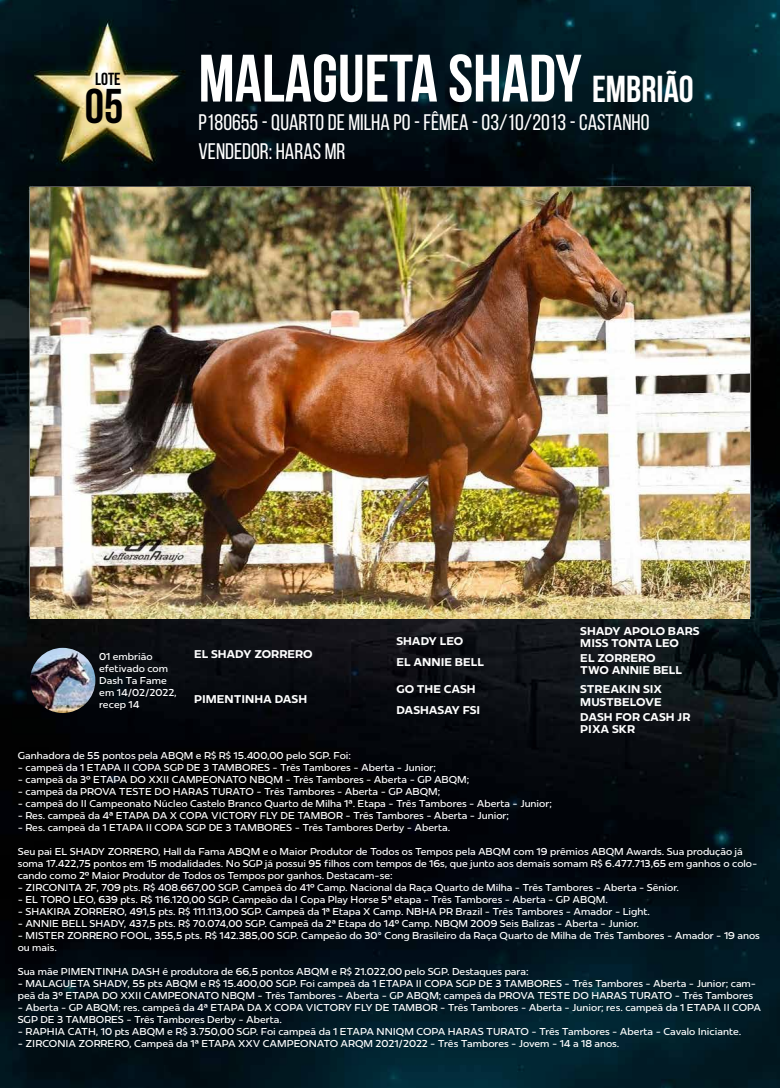
<style>
.page{position:relative;width:780px;height:1088px;background:#fff}
.page>*{position:absolute;margin:0;border:0;box-sizing:border-box;transform-origin:0 0}
.t1{font:700 66.88px "Bebas Neue";color:#fff}
.t2{font:700 48.75px "Bebas Neue";color:#000}
.t3{font:22.5px/28.4px "Bebas Neue";color:#fff}
.t4{font:700 17.5px "Bebas Neue";color:#000}
.t5{font:700 11.25px/20.9px "Redonda";color:#fff}
.t6{font:10px/12px "Redonda";color:#fff}
.s1{font-size:37.5px}
</style>
<div class="page">
<img style="left:0;top:0;width:780px;height:1088px">
<img style="left:30px;top:188px;width:719px;height:430px">
<img style="left:30px;top:648px;width:65px;height:65px;border-radius:33px">
<h3 class="t4" style="left:95px;top:69px;width:27px">LOTE</h3>
<h2 class="t2" style="left:85px;top:79px;width:40px">05</h2>
<h1 class="t1" style="left:198px;top:42px;width:496px">MALAGUETA SHADY <span class="s1">EMBRIÃO</span></h1>
<h3 class="t3" style="left:198px;top:108px;width:452px">P180655 - QUARTO DE MILHA PO - FÊMEA - 03/10/2013 - CASTANHO<br>VENDEDOR: HARAS MR</h3>
<p class="t6" style="left:99px;top:650px;width:79px">01 embrião efetivado com<br>Dash Ta Fame em 14/02/2022, recep 14</p>
<p class="t5" style="left:194px;top:644px;width:120px">EL SHADY ZORRERO</p>
<p class="t5" style="left:194px;top:688px;width:115px">PIMENTINHA DASH</p>
<p class="t5" style="left:396px;top:631px;width:68px">SHADY LEO</p>
<p class="t5" style="left:396px;top:652px;width:89px">EL ANNIE BELL</p>
<p class="t5" style="left:396px;top:678px;width:85px">GO THE CASH<br>DASHASAY FSI</p>
<p class="t5" style="left:580px;top:620px;width:121px">SHADY APOLO BARS</p>
<p class="t5" style="left:580px;top:632px;width:100px">MISS TONTA LEO</p>
<p class="t5" style="left:580px;top:648px;width:77px">EL ZORRERO</p>
<p class="t5" style="left:580px;top:660px;width:103px">TWO ANNIE BELL</p>
<p class="t5" style="left:580px;top:678px;width:83px">STREAKIN SIX</p>
<p class="t5" style="left:580px;top:691px;width:83px">MUSTBELOVE</p>
<p class="t5" style="left:580px;top:707px;width:112px">DASH FOR CASH JR</p>
<p class="t5" style="left:580px;top:718px;width:56px">PIXA SKR</p>
<p class="t6" style="left:18px;top:749px;width:335px">Ganhadora de 55 pontos pela ABQM e R$ R$ 15.400,00 pelo SGP. Foi:</p>
<p class="t6" style="left:18px;top:761px;width:420px">- campeã da 1 ETAPA II COPA SGP DE 3 TAMBORES - Três Tambores - Aberta - Junior;</p>
<p class="t6" style="left:18px;top:773px;width:453px">- campeã da 3º ETAPA DO XXII CAMPEONATO NBQM - Três Tambores - Aberta - GP ABQM;</p>
<p class="t6" style="left:18px;top:785px;width:424px">- campeã da PROVA TESTE DO HARAS TURATO - Três Tambores - Aberta - GP ABQM;</p>
<p class="t6" style="left:18px;top:797px;width:535px">- campeã do II Campeonato Núcleo Castelo Branco Quarto de Milha 1ª. Etapa - Três Tambores - Aberta - Junior;</p>
<p class="t6" style="left:18px;top:809px;width:493px">- Res. campeã da 4ª ETAPA DA X COPA VICTORY FLY DE TAMBOR - Três Tambores - Aberta - Junior;</p>
<p class="t6" style="left:18px;top:821px;width:434px">- Res. campeã da 1 ETAPA II COPA SGP DE 3 TAMBORES - Três Tambores Derby - Aberta.</p>
<p class="t6" style="left:18px;top:845px;width:741px">Seu pai EL SHADY ZORRERO, Hall da Fama ABQM e o Maior Produtor de Todos os Tempos pela ABQM com 19 prêmios ABQM Awards. Sua produção já soma 17.422,75 pontos em 15 modalidades. No SGP já possui 95 filhos com tempos de 16s, que junto aos demais somam R$ 6.477.713,65 em ganhos o colo&shy;cando como 2º Maior Produtor de Todos os Tempos por ganhos. Destacam-se:</p>
<p class="t6" style="left:18px;top:881px;width:662px">- ZIRCONITA 2F, 709 pts. R$ 408.667,00 SGP. Campeã do 41º Camp. Nacional da Raça Quarto de Milha - Três Tambores - Aberta - Sênior.</p>
<p class="t6" style="left:18px;top:893px;width:591px">- EL TORO LEO, 639 pts. R$ 116.120,00 SGP. Campeão da I Copa Play Horse 5ª etapa - Três Tambores - Aberta - GP ABQM.</p>
<p class="t6" style="left:18px;top:905px;width:633px">- SHAKIRA ZORRERO, 491,5 pts. R$ 111.113,00 SGP. Campeã da 1ª Etapa X Camp. NBHA PR Brazil - Três Tambores - Amador - Light.</p>
<p class="t6" style="left:18px;top:917px;width:622px">- ANNIE BELL SHADY, 437,5 pts. R$ 70.074,00 SGP. Campeã da 2ª Etapa do 14º Camp. NBQM 2009 Seis Balizas - Aberta - Junior.</p>
<p class="t6" style="left:18px;top:929px;width:743px">- MISTER ZORRERO FOOL, 355,5 pts. R$ 142.385,00 SGP. Campeão do 30° Cong Brasileiro da Raça Quarto de Milha de Três Tambores - Amador - 19 anos ou mais.</p>
<p class="t6" style="left:18px;top:965px;width:512px">Sua mãe PIMENTINHA DASH é produtora de 66,5 pontos ABQM e R$ 21.022,00 pelo SGP. Destaques para:</p>
<p class="t6" style="left:18px;top:977px;width:740px">- MALAGUETA SHADY, 55 pts ABQM e R$ 15.400,00 SGP. Foi campeã da 1 ETAPA II COPA SGP DE 3 TAMBORES - Três Tambores - Aberta - Junior; cam&shy;peã da 3º ETAPA DO XXII CAMPEONATO NBQM - Três Tambores - Aberta - GP ABQM; campeã da PROVA TESTE DO HARAS TURATO - Três Tambores</p>
<p class="t6" style="left:18px;top:1001px;width:745px">- Aberta - GP ABQM; res. campeã da 4ª ETAPA DA X COPA VICTORY FLY DE TAMBOR - Três Tambores - Aberta - Junior; res. campeã da 1 ETAPA II COPA<br>SGP DE 3 TAMBORES - Três Tambores Derby - Aberta.</p>
<p class="t6" style="left:18px;top:1025px;width:725px">- RAPHIA CATH, 10 pts ABQM e R$ 3.750,00 SGP. Foi campeã da 1 ETAPA NNIQM COPA HARAS TURATO - Três Tambores - Aberta - Cavalo Iniciante.</p>
<p class="t6" style="left:18px;top:1037px;width:603px">- ZIRCONIA ZORRERO, Campeã da 1ª ETAPA XXV CAMPEONATO ARQM 2021/2022 - Três Tambores - Jovem - 14 a 18 anos.</p>
</div>
